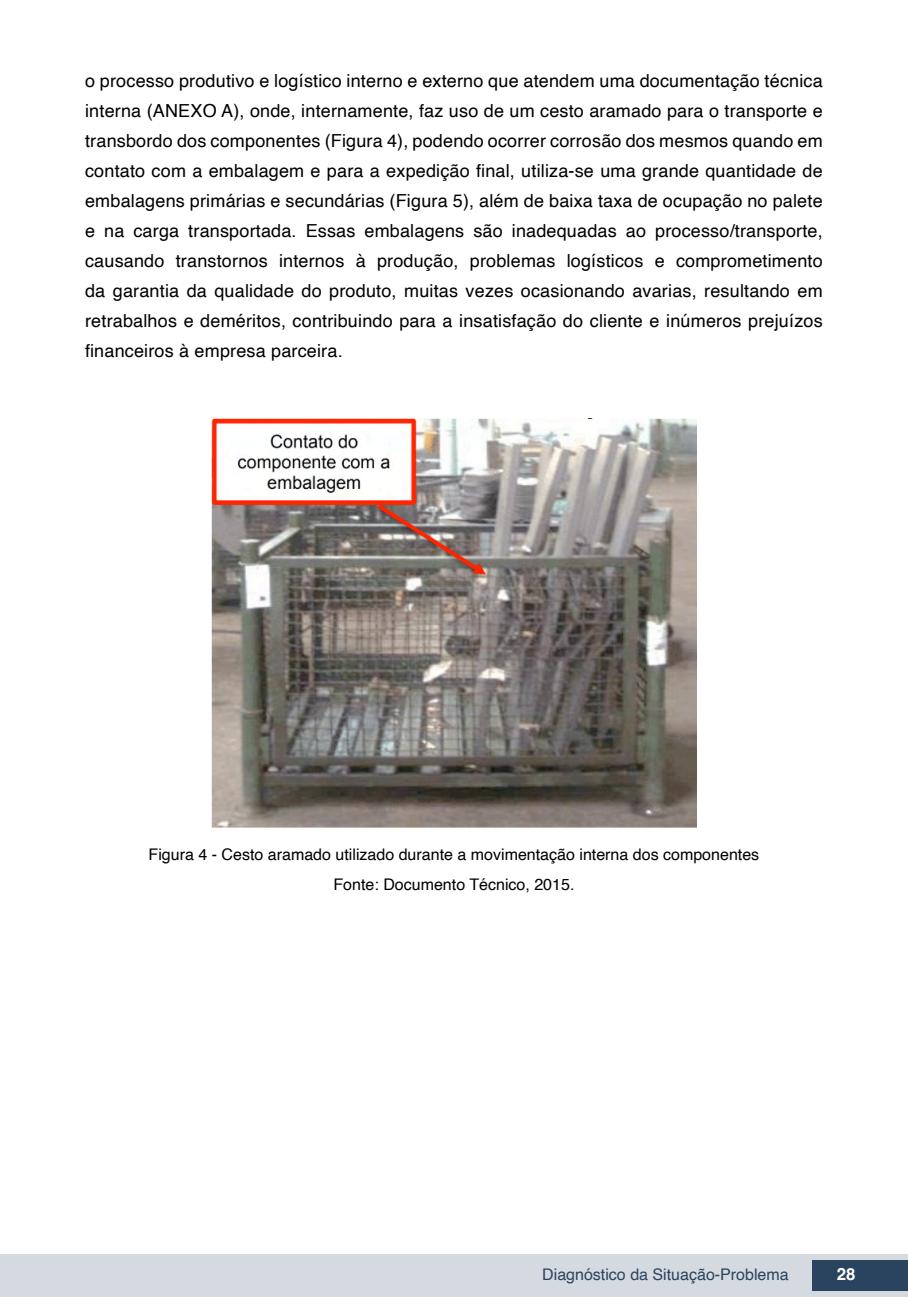
<style>
.page{position:relative;width:908px;height:1304px;background:#fff}
.page>*{position:absolute;margin:0;border:0;box-sizing:border-box;transform-origin:0 0}
.txt{font:18px/30px "Helvetica";letter-spacing:.01em;color:#000;text-align:justify}
.t1{font:700 16.8px "Helvetica";color:#fff}
.imagens_graf_tab{font:16px "Helvetica";color:#000}
.t2{font:16px "Helvetica";color:#2a435e}
</style>
<div class="page">
<div style="left:0;top:1254px;width:906px;height:43px;background:#d4dadf"></div>
<div style="left:812px;top:1261px;width:95px;height:30px;background:#2a435e"></div>
<img style="left:211px;top:419px;width:485px;height:409px">
<p class="txt" style="left:85px;top:66px;width:738px">o processo produtivo e logístico interno e externo que atendem uma documentação técnica interna (ANEXO A), onde, internamente, faz uso de um cesto aramado para o transporte e transbordo dos componentes (Figura 4), podendo ocorrer corrosão dos mesmos quando em contato com a embalagem e para a expedição final, utiliza-se uma grande quantidade de embalagens primárias e secundárias (Figura 5), além de baixa taxa de ocupação no palete e na carga transportada. Essas embalagens são inadequadas ao processo/transporte, causando transtornos internos à produção, problemas logísticos e comprometimento da garantia da qualidade do produto, muitas vezes ocasionando avarias, resultando em retrabalhos e deméritos, contribuindo para a insatisfação do cliente e inúmeros prejuízos financeiros à empresa parceira.</p>
<p class="imagens_graf_tab" style="left:148px;top:842px;width:612px">Figura 4 - Cesto aramado utilizado durante a movimentação interna dos componentes</p>
<p class="imagens_graf_tab" style="left:333px;top:872px;width:242px">Fonte: Documento Técnico, 2015.</p>
<p class="t2" style="left:542px;top:1262px;width:248px">Diagnóstico da Situação-Problema</p>
<p class="t1" style="left:836px;top:1264px;width:20px">28</p>
</div>
